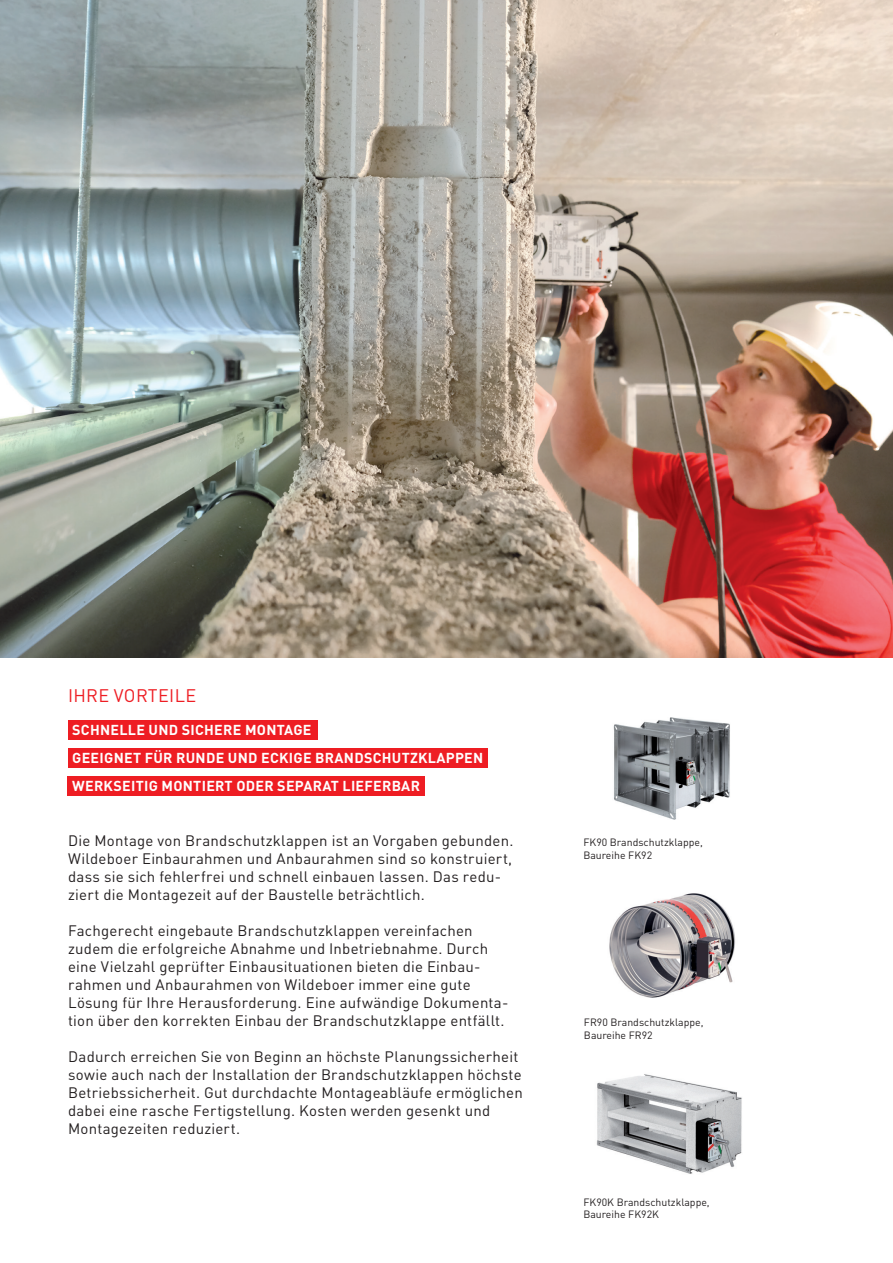
<style>
.page{position:relative;width:893px;height:1263px;background:#fff}
.page>*{position:absolute;margin:0;border:0;box-sizing:border-box;transform-origin:0 0}
.t1{font:18px "DIN Pro";letter-spacing:.02em;color:#ee1d23}
.t2{font:15px/18px "DIN Pro";letter-spacing:.015em;color:#231f20}
.t3{font:700 14.25px/27.9px "DIN Pro";letter-spacing:.02em;color:#fff}
.t4{font:10.5px/12.6px "DIN Pro";color:#231f20}
</style>
<div class="page">
<hr style="left:0;top:0;width:1px;height:1263px;background:#ee1d23">
<img style="left:0;top:0;width:893px;height:657px">
<div style="left:68px;top:720px;width:249px;height:19px;background:#ee1d23"></div>
<div style="left:68px;top:748px;width:420px;height:19px;background:#ee1d23"></div>
<div style="left:68px;top:776px;width:357px;height:19px;background:#ee1d23"></div>
<img style="left:613px;top:717px;width:117px;height:103px">
<img style="left:609px;top:893px;width:126px;height:105px">
<img style="left:596px;top:1074px;width:146px;height:100px">
<p class="t1" style="left:68px;top:681px;width:130px">IHRE VORTEILE</p>
<p class="t3" style="left:72px;top:714px;width:413px">SCHNELLE UND SICHERE MONTAGE<br>GEEIGNET FÜR RUNDE UND ECKIGE BRANDSCHUTZKLAPPEN<br>WERKSEITIG MONTIERT ODER SEPARAT LIEFERBAR</p>
<p class="t2" style="left:68px;top:830px;width:447px">Die Montage von Brandschutzklappen ist an Vorgaben gebunden.<br>Wildeboer Einbaurahmen und Anbaurahmen sind so konstruiert, dass sie sich fehlerfrei und schnell einbauen lassen. Das redu&shy;ziert die Montagezeit auf der Baustelle beträchtlich.</p>
<p class="t2" style="left:68px;top:920px;width:442px">Fachgerecht eingebaute Brandschutzklappen vereinfachen zudem die erfolgreiche Abnahme und Inbetriebnahme. Durch eine Vielzahl geprüfter Einbausituationen bieten die Einbau&shy;rahmen und Anbaurahmen von Wildeboer immer eine gute Lösung für Ihre Herausforderung. Eine aufwändige Dokumenta&shy;tion über den korrekten Einbau der Brandschutzklappe entfällt.</p>
<p class="t2" style="left:68px;top:1046px;width:456px">Dadurch erreichen Sie von Beginn an höchste Planungssicherheit sowie auch nach der Installation der Brandschutzklappen höchste Betriebssicherheit. Gut durchdachte Montageabläufe ermöglichen dabei eine rasche Fertigstellung. Kosten werden gesenkt und Montagezeiten reduziert.</p>
<p class="t4" style="left:583px;top:835px;width:121px">FK90 Brandschutzklappe,<br>Baureihe FK92</p>
<p class="t4" style="left:584px;top:1015px;width:121px">FR90 Brandschutzklappe,<br>Baureihe FR92</p>
<p class="t4" style="left:583px;top:1194px;width:128px">FK90K Brandschutzklappe,<br>Baureihe FK92K</p>
</div>
